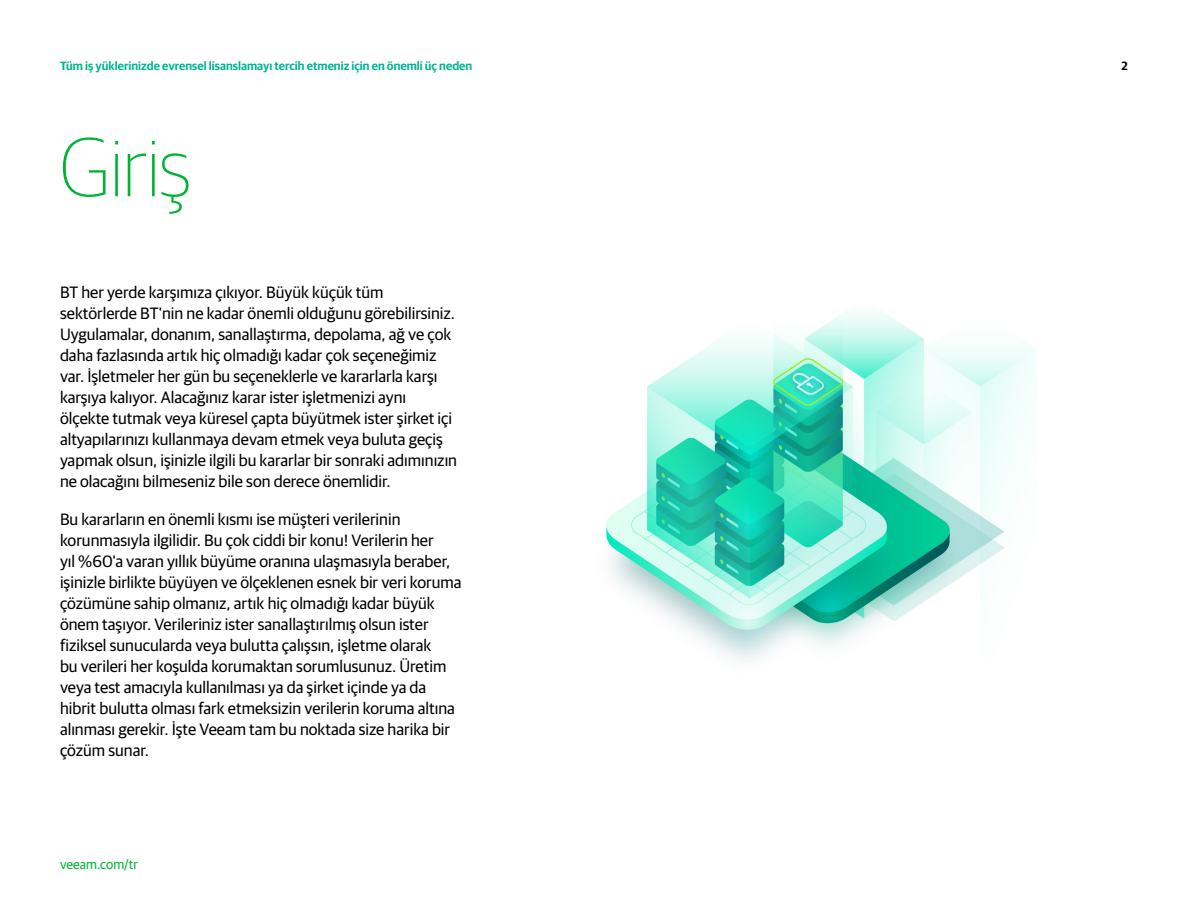
<style>
.page{position:relative;width:1188px;height:918px;background:#fff}
.page>*{position:absolute;margin:0;border:0;box-sizing:border-box;transform-origin:0 0}
.Chapter_Title{font:100 84px "Guardian Sans Cy";letter-spacing:-.01em;color:#00b336}
.t1{font:16.5px/21px "Guardian Sans Cy";color:#000}
.t2{font:13.5px "Guardian Sans Cy";color:#00b336}
.t3{font:600 12px "Guardian Sans Cy";color:#00b492}
.t4{font:600 12px "Guardian Sans Cy";color:#000}
</style>
<div class="page">
<img style="left:606px;top:311px;width:431px;height:350px">
<p class="t3" style="left:60px;top:57px;width:414px">Tüm iş yüklerinizde evrensel lisanslamayı tercih etmeniz için en önemli üç neden</p>
<p class="Chapter_Title" style="left:60px;top:111px;width:133px">Giriş</p>
<p class="t1" style="left:60px;top:281px;width:399px">BT her yerde karşımıza çıkıyor. Büyük küçük tüm sektörlerde BT'nin ne kadar önemli olduğunu görebilirsiniz.<br>Uygulamalar, donanım, sanallaştırma, depolama, ağ ve çok daha fazlasında artık hiç olmadığı kadar çok seçeneğimiz var. İşletmeler her gün bu seçeneklerle ve kararlarla karşı karşıya kalıyor. Alacağınız karar ister işletmenizi aynı ölçekte tutmak veya küresel çapta büyütmek ister şirket içi altyapılarınızı kullanmaya devam etmek veya buluta geçiş yapmak olsun, işinizle ilgili bu kararlar bir sonraki adımınızın ne olacağını bilmeseniz bile son derece önemlidir.</p>
<p class="t1" style="left:60px;top:507px;width:403px">Bu kararların en önemli kısmı ise müşteri verilerinin korunmasıyla ilgilidir. Bu çok ciddi bir konu! Verilerin her<br>yıl %60'a varan yıllık büyüme oranına ulaşmasıyla beraber, işinizle birlikte büyüyen ve ölçeklenen esnek bir veri koruma çözümüne sahip olmanız, artık hiç olmadığı kadar büyük önem taşıyor. Verileriniz ister sanallaştırılmış olsun ister fiziksel sunucularda veya bulutta çalışsın, işletme olarak<br>bu verileri her koşulda korumaktan sorumlusunuz. Üretim veya test amacıyla kullanılması ya da şirket içinde ya da hibrit bulutta olması fark etmeksizin verilerin koruma altına alınması gerekir. İşte Veeam tam bu noktada size harika bir çözüm sunar.</p>
<p class="t2" style="left:60px;top:854px;width:80px">veeam.com/tr</p>
<p class="t4" style="left:1122px;top:57px;width:8px">2</p>
</div>
